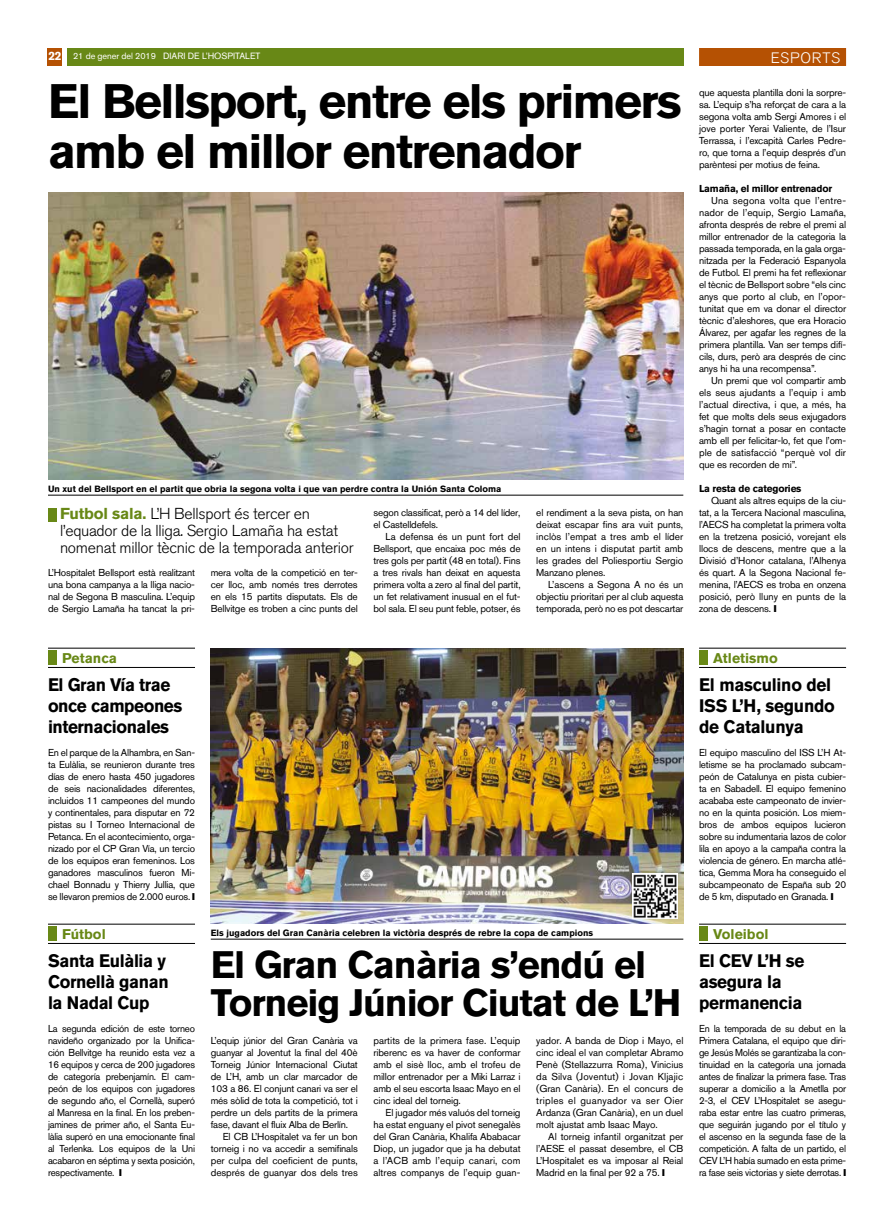
<style>
.page{position:relative;width:893px;height:1220px;background:#fff}
.page>*{position:absolute;margin:0;border:0;box-sizing:border-box;transform-origin:0 0}
.t1{font:700 48px/50px "Akzidenz Grotesk BQ";letter-spacing:-.035em;color:#000}
.t2{font:700 38px/38px "Akzidenz Grotesk BQ";letter-spacing:-.03em;color:#000}
.t3{font:700 18px/21px "Akzidenz Grotesk BQ";letter-spacing:-.02em;color:#000;scale:.95 1}
.t4{font:300 15.8px/17px "Akzidenz Grotesk BQ";letter-spacing:-.015em;color:#000}
.t5{font:300 15px "Akzidenz Grotesk BQ";letter-spacing:.06em;color:#fff}
.t6{font:700 14px "Akzidenz Grotesk BQ";color:#688816}
.t7{font:10px/12px "Akzidenz Grotesk BQ";letter-spacing:-.015em;color:#000;text-align:justify}
.t8{font:700 10px "Akzidenz Grotesk BQ";letter-spacing:-.02em;color:#000}
.t9{font:700 9px "Akzidenz Grotesk BQ";color:#000}
.t10{font:9px "Akzidenz Grotesk BQ";color:#fff}
.s1{font-weight:700;font-size:12px}
.s2{font-style:inherit}
.s3{font-weight:700;color:#688816}
</style>
<div class="page">
<div style="left:67px;top:48px;width:616px;height:18px;background:#688816"></div>
<div style="left:48px;top:48px;width:14px;height:18px;background:#b55103"></div>
<div style="left:699px;top:48px;width:147px;height:18px;background:#b55103"></div>
<div style="left:699px;top:650px;width:8px;height:15px;background:#688816"></div>
<hr style="left:699px;top:648px;width:147px;height:1px;background:#000">
<hr style="left:699px;top:667px;width:147px;height:1px;background:#000">
<div style="left:699px;top:926px;width:8px;height:15px;background:#688816"></div>
<hr style="left:699px;top:924px;width:147px;height:1px;background:#000">
<hr style="left:699px;top:943px;width:147px;height:1px;background:#000">
<div style="left:48px;top:650px;width:8px;height:15px;background:#688816"></div>
<hr style="left:48px;top:648px;width:147px;height:1px;background:#000">
<hr style="left:48px;top:667px;width:147px;height:1px;background:#000">
<div style="left:48px;top:926px;width:8px;height:15px;background:#688816"></div>
<hr style="left:48px;top:924px;width:147px;height:1px;background:#000">
<hr style="left:48px;top:943px;width:147px;height:1px;background:#000">
<img style="left:211px;top:648px;width:472px;height:276px">
<hr style="left:211px;top:939px;width:472px;height:1px;background:#000">
<div style="left:48px;top:508px;width:8px;height:14px;background:#688816"></div>
<hr style="left:48px;top:495px;width:635px;height:1px;background:#000">
<img style="left:48px;top:192px;width:635px;height:288px">
<img style="left:632px;top:874px;width:45px;height:44px">
<p class="t10" style="left:48px;top:51px;width:213px"><span class="s1">22</span> <span class="s2">21 de gener del 2019</span> DIARI DE L’HOSPITALET</p>
<h3 class="t5" style="left:771px;top:49px;width:71px">ESPORTS</h3>
<h1 class="t1" style="left:48px;top:76px;width:635px">El Bellsport, entre els primers amb el millor entrenador</h1>
<p class="t9" style="left:48px;top:484px;width:455px">Un xut del Bellsport en el partit que obria la segona volta i que van perdre contra la Unión Santa Coloma</p>
<h3 class="t4" style="left:60px;top:505px;width:295px"><span class="s3">Futbol sala.</span> L’H Bellsport és tercer en l’equador de la lliga. Sergio Lamaña ha estat nomenat millor tècnic de la temporada anterior</h3>
<p class="t7" style="left:48px;top:566px;width:149px">L’Hospitalet Bellsport està realitzant una bona campanya a la lliga nacio&shy;nal de Segona B masculina. L’equip de Sergio Lamaña ha tancat la pri-</p>
<p class="t7" style="left:211px;top:566px;width:149px">mera volta de la competició en ter&shy;cer lloc, amb només tres derrotes en els 15 partits disputats. Els de Bellvitge es troben a cinc punts del</p>
<p class="t7" style="left:374px;top:506px;width:148px">segon classificat, però a 14 del líder, el Castelldefels.</p>
<p class="t7" style="left:374px;top:530px;width:149px;text-indent:12px">La defensa és un punt fort del Bellsport, que encaixa poc més de tres gols per partit (48 en total). Fins a tres rivals han deixat en aquesta primera volta a zero al final del partit, un fet relativament inusual en el fut&shy;bol sala. El seu punt feble, potser, és</p>
<p class="t7" style="left:536px;top:506px;width:149px">el rendiment a la seva pista, on han deixat escapar fins ara vuit punts, inclòs l’empat a tres amb el líder en un intens i disputat partit amb les grades del Poliesportiu Sergio Manzano plenes.</p>
<p class="t7" style="left:536px;top:578px;width:149px;text-indent:12px">L’ascens a Segona A no és un objectiu prioritari per al club aquesta temporada, però no es pot descartar</p>
<p class="t7" style="left:699px;top:86px;width:149px">que aquesta plantilla doni la sorpre&shy;sa. L’equip s’ha reforçat de cara a la segona volta amb Sergi Amores i el jove porter Yerai Valiente, de l’Isur Terrassa, i l’excapità Carles Pedre&shy;ro, que torna a l’equip després d’un parèntesi per motius de feina.</p>
<p class="t8" style="left:699px;top:183px;width:135px">Lamaña, el millor entrenador</p>
<p class="t7" style="left:699px;top:194px;width:149px;text-indent:12px">Una segona volta que l’entre&shy;nador de l’equip, Sergio Lamaña, afronta després de rebre el premi al millor entrenador de la categoria la passada temporada, en la gala orga&shy;nitzada per la Federació Espanyola de Futbol. El premi ha fet reflexionar el tècnic de Bellsport sobre “els cinc anys que porto al club, en l’opor&shy;tunitat que em va donar el director tècnic d’aleshores, que era Horacio Álvarez, per agafar les regnes de la primera plantilla. Van ser temps difí&shy;cils, durs, però ara després de cinc anys hi ha una recompensa”.</p>
<p class="t7" style="left:699px;top:374px;width:149px;text-indent:12px">Un premi que vol compartir amb els seus ajudants a l’equip i amb l’actual directiva, i que, a més, ha fet que molts dels seus exjugadors s’hagin tornat a posar en contacte amb ell per felicitar-lo, fet que l’om&shy;ple de satisfacció “perquè vol dir que es recorden de mi”.</p>
<p class="t8" style="left:699px;top:483px;width:104px">La resta de categories</p>
<p class="t7" style="left:699px;top:494px;width:149px;text-indent:12px">Quant als altres equips de la ciu&shy;tat, a la Tercera Nacional masculina, l’AECS ha completat la primera volta en la tretzena posició, vorejant els llocs de descens, mentre que a la Divisió d’Honor catalana, l’Alhenya és quart. A la Segona Nacional fe&shy;menina, l’AECS es troba en onzena posició, però lluny en punts de la zona de descens.</p>
<h3 class="t6" style="left:62px;top:650px;width:57px">Petanca</h3>
<h3 class="t3" style="left:48px;top:674px;width:143px">El Gran Vía trae once campeones internacionales</h3>
<p class="t7" style="left:48px;top:746px;width:149px">En el parque de la Alhambra, en San&shy;ta Eulàlia, se reunieron durante tres días de enero hasta 450 jugadores de seis nacionalidades diferentes, incluidos 11 campeones del mundo y continentales, para disputar en 72 pistas su I Torneo Internacional de Petanca. En el acontecimiento, orga&shy;nizado por el CP Gran Vía, un tercio de los equipos eran femeninos. Los ganadores masculinos fueron Mi&shy;chael Bonnadu y Thierry Jullia, que se llevaron premios de 2.000 euros.</p>
<h3 class="t6" style="left:62px;top:926px;width:45px">Fútbol</h3>
<h3 class="t3" style="left:48px;top:950px;width:129px">Santa Eulàlia y<br>Cornellà ganan la Nadal Cup</h3>
<p class="t7" style="left:48px;top:1022px;width:149px">La segunda edición de este torneo navideño organizado por la Unifica&shy;ción Bellvitge ha reunido esta vez a 16 equipos y cerca de 200 jugadores de categoría prebenjamín. El cam&shy;peón de los equipos con jugadores de segundo año, el Cornellà, superó al Manresa en la final. En los preben&shy;jamines de primer año, el Santa Eu&shy;làlia superó en una emocionante final al Terlenka. Los equipos de la Uni acabaron en séptima y sexta posición, respectivamente.</p>
<p class="t9" style="left:211px;top:928px;width:384px">Els jugadors del Gran Canària celebren la victòria després de rebre la copa de campions</p>
<h2 class="t2" style="left:211px;top:946px;width:472px">El Gran Canària s’endú el<br>Torneig Júnior Ciutat de L’H</h2>
<p class="t7" style="left:211px;top:1034px;width:148px">L’equip júnior del Gran Canària va</p>
<p class="t7" style="left:211px;top:1046px;width:148px">guanyar al Joventut la final del 40è</p>
<p class="t7" style="left:211px;top:1058px;width:148px">Torneig Júnior Internacional Ciutat</p>
<p class="t7" style="left:211px;top:1070px;width:148px">de L’H, amb un clar marcador de</p>
<p class="t7" style="left:211px;top:1082px;width:148px">103 a 86. El conjunt canari va ser el</p>
<p class="t7" style="left:211px;top:1094px;width:148px">més sòlid de tota la competició, tot i</p>
<p class="t7" style="left:211px;top:1106px;width:149px">perdre un dels partits de la primera</p>
<p class="t7" style="left:211px;top:1118px;width:139px">fase, davant el fluix Alba de Berlín.</p>
<p class="t7" style="left:223px;top:1130px;width:137px">El CB L’Hospitalet va fer un bon</p>
<p class="t7" style="left:211px;top:1142px;width:149px">torneig i no va accedir a semifinals</p>
<p class="t7" style="left:211px;top:1154px;width:149px">per culpa del coeficient de punts,</p>
<p class="t7" style="left:211px;top:1166px;width:149px">després de guanyar dos dels tres</p>
<p class="t7" style="left:374px;top:1034px;width:149px">partits de la primera fase. L’equip riberenc es va haver de conformar amb el sisè lloc, amb el trofeu de millor entrenador per a Miki Larraz i amb el seu escorta Isaac Mayo en el cinc ideal del torneig.</p>
<p class="t7" style="left:374px;top:1106px;width:149px;text-indent:12px">El jugador més valuós del torneig ha estat enguany el pivot senegalès del Gran Canària, Khalifa Ababacar Diop, un jugador que ja ha debutat a l’ACB amb l’equip canari, com altres companys de l’equip guan-</p>
<p class="t7" style="left:536px;top:1034px;width:149px">yador. A banda de Diop i Mayo, el cinc ideal el van completar Abramo Penè (Stellazzurra Roma), Vinicius da Silva (Joventut) i Jovan Kljajic (Gran Canària). En el concurs de triples el guanyador va ser Oier Ardanza (Gran Canària), en un duel molt ajustat amb Isaac Mayo.</p>
<p class="t7" style="left:536px;top:1130px;width:149px;text-indent:12px">Al torneig infantil organitzat per l’AESE el passat desembre, el CB L’Hospitalet es va imposar al Reial Madrid en la final per 92 a 75.</p>
<h3 class="t6" style="left:713px;top:650px;width:66px">Atletismo</h3>
<h3 class="t3" style="left:699px;top:674px;width:144px">El masculino del<br>ISS L’H, segundo de Catalunya</h3>
<p class="t7" style="left:699px;top:746px;width:149px">El equipo masculino del ISS L’H At&shy;letisme se ha proclamado subcam&shy;peón de Catalunya en pista cubier&shy;ta en Sabadell. El equipo femenino acababa este campeonato de invier&shy;no en la quinta posición. Los miem&shy;bros de ambos equipos lucieron sobre su indumentaria lazos de color lila en apoyo a la campaña contra la violencia de género. En marcha atlé&shy;tica, Gemma Mora ha conseguido el subcampeonato de España sub 20 de 5 km, disputado en Granada.</p>
<h3 class="t6" style="left:713px;top:926px;width:57px">Voleibol</h3>
<h3 class="t3" style="left:699px;top:950px;width:112px">El CEV L’H se asegura la permanencia</h3>
<p class="t7" style="left:699px;top:1022px;width:149px">En la temporada de su debut en la Primera Catalana, el equipo que diri&shy;ge Jesús Molés se garantizaba la con&shy;tinuidad en la categoría una jornada antes de finalizar la primera fase. Tras superar a domicilio a la Ametlla por 2-3, el CEV L’Hospitalet se asegu&shy;raba estar entre las cuatro primeras, que seguirán jugando por el título y el ascenso en la segunda fase de la competición. A falta de un partido, el CEV L’H había sumado en esta prime&shy;ra fase seis victorias y siete derrotas.</p>
</div>
